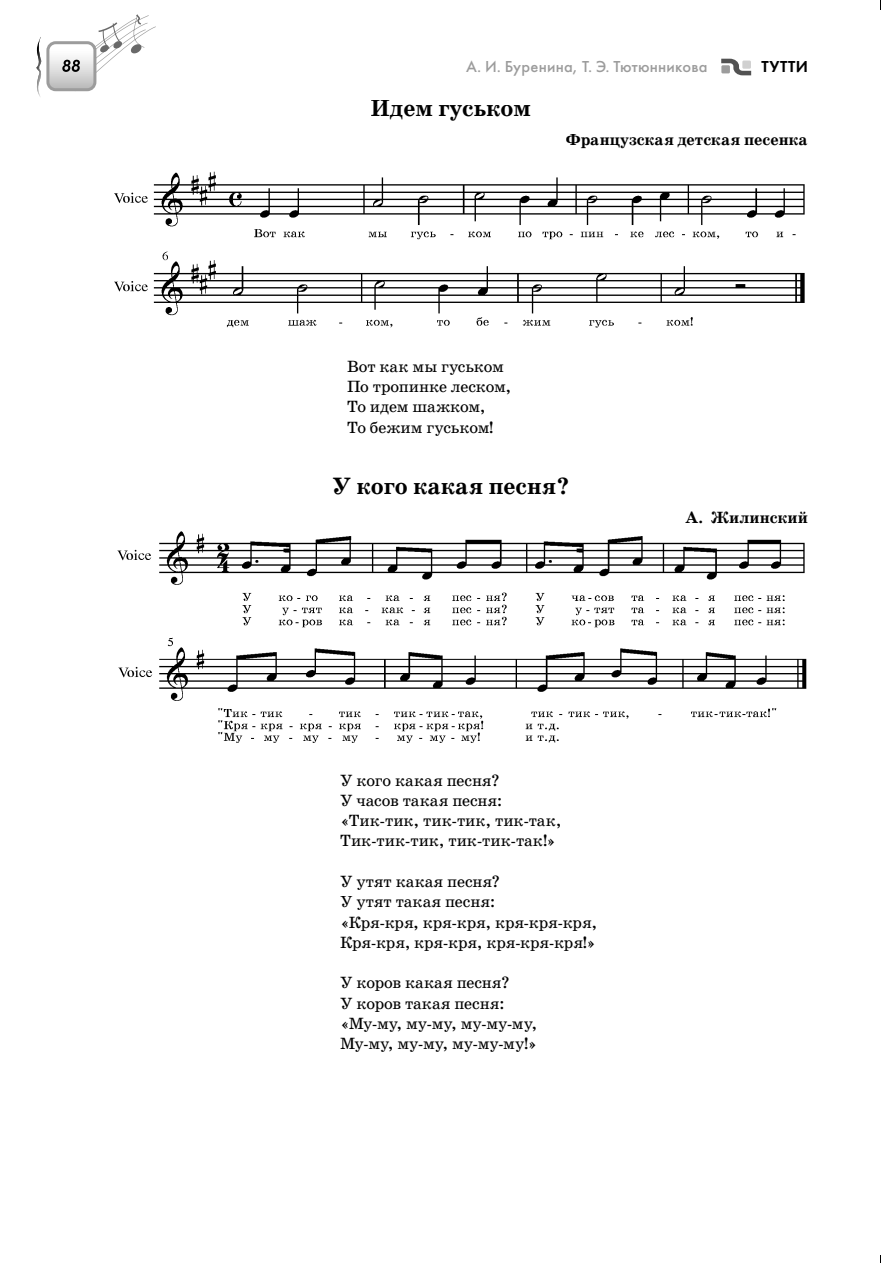
<style>
.page{position:relative;width:893px;height:1263px;background:#fff}
.page>*{position:absolute;margin:0;border:0;box-sizing:border-box;transform-origin:0 0}
.t1{font:700 24px "School Book C";color:#000}
.t2{font:16.5px/20.2px "School Book C";letter-spacing:-.005em;color:#000}
.t3{font:700 16.5px "School Book C";letter-spacing:.005em;color:#000}
.t4{font:16.5px "Futura Medium C";letter-spacing:.015em;color:#9c9c9c}
.t5{font:16.5px "Futura Demi C";letter-spacing:.045em;color:#000}
</style>
<div class="page">
<svg style="left:36px;top:14px;width:120px;height:83px"></svg>
<svg style="left:721px;top:59px;width:30px;height:16px"></svg>
<div style="left:721px;top:65px;width:9px;height:8px;background:#9c9c9c"></div>
<div style="left:742px;top:61px;width:9px;height:8px;background:#d0d0d0"></div>
<img style="left:114px;top:171px;width:691px;height:157px">
<img style="left:117px;top:531px;width:690px;height:212px">
<p class="t4" style="left:466px;top:60px;width:243px">А. И. Буренина, Т. Э. Тютюнникова</p>
<p class="t5" style="left:761px;top:60px;width:48px">ТУТТИ</p>
<h1 class="t1" style="left:371px;top:99px;width:162px">Идем гуськом</h1>
<p class="t3" style="left:566px;top:134px;width:244px">Французская детская песенка</p>
<p class="t2" style="left:347px;top:357px;width:166px">Вот как мы гуськом<br>По тропинке леском,<br>То идем шажком,<br>То бежим гуськом!</p>
<h1 class="t1" style="left:332px;top:477px;width:238px">У кого какая песня?</h1>
<p class="t3" style="left:685px;top:512px;width:124px">А. Жилинский</p>
<p class="t2" style="left:340px;top:771px;width:223px">У кого какая песня?<br>У часов такая песня: «Тик-тик, тик-тик, тик-так,<br>Тик-тик-тик, тик-тик-так!»</p>
<p class="t2" style="left:340px;top:872px;width:258px">У утят какая песня?<br>У утят такая песня:<br>«Кря-кря, кря-кря, кря-кря-кря,<br>Кря-кря, кря-кря, кря-кря-кря!»</p>
<p class="t2" style="left:340px;top:974px;width:199px">У коров какая песня?<br>У коров такая песня: «Му-му, му-му, му-му-му,<br>Му-му, му-му, му-му-му!»</p>
</div>
